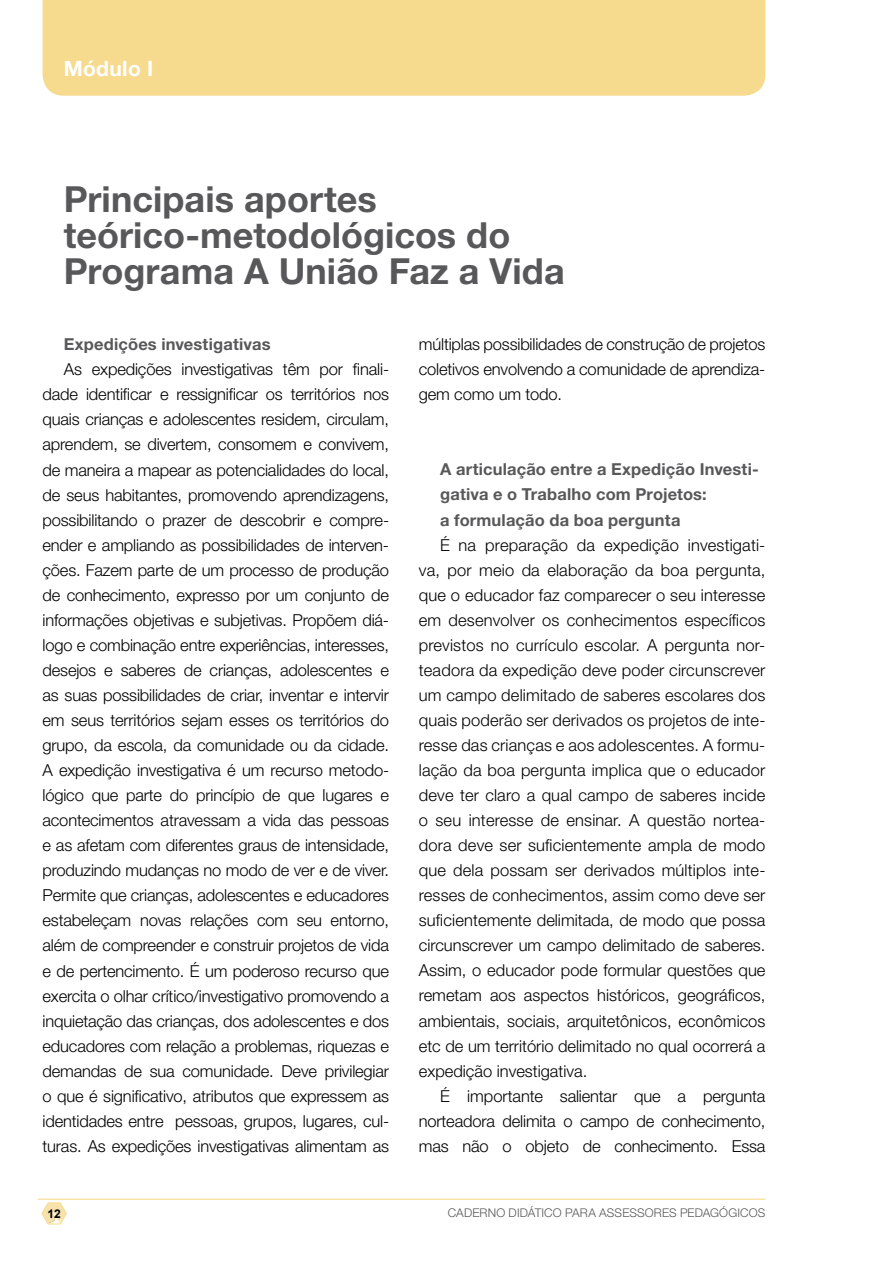
<style>
.page{position:relative;width:893px;height:1263px;background:#fff}
.page>*{position:absolute;margin:0;border:0;box-sizing:border-box;transform-origin:0 0}
.t1{font:700 36px/36px "Helvetica Neue LT Std";color:#58585a}
.t2{font:700 21px "Helvetica Neue LT Com";letter-spacing:.015em;color:#fff}
.t3{font:300 16.5px/25px "Helvetica Neue LT Std";letter-spacing:-.01em;color:#000;text-align:justify}
.t4{font:700 16.5px/25px "Helvetica Neue LT Std";letter-spacing:.01em;color:#58585a}
.t5{font:300 12px "Helvetica Neue LT Std";letter-spacing:.01em;color:#58585a}
.t6{font:700 12px "Arial";color:#000}
</style>
<div class="page">
<div style="left:43px;top:0;width:722px;height:96px;background:#f6da8e"></div>
<hr style="left:38px;top:1198px;width:727px;height:2px;background:#f6da8e">
<svg style="left:42px;top:1203px;width:25px;height:21px"></svg>
<p class="t2" style="left:64px;top:55px;width:91px">Módulo I</p>
<h1 class="t1" style="left:64px;top:180px;width:503px">Principais aportes teórico-metodológicos do<br>Programa A União Faz a Vida</h1>
<p class="t4" style="left:64px;top:331px;width:208px">Expedições investigativas</p>
<p class="t3" style="left:43px;top:357px;width:348px;text-indent:21px">As expedições investigativas têm por finali&shy;dade identificar e ressignificar os territórios nos quais crianças e adolescentes residem, circulam, aprendem, se divertem, consomem e convivem, de maneira a mapear as potencialidades do local, de seus habitantes, promovendo aprendizagens, possibilitando o prazer de descobrir e compre&shy;ender e ampliando as possibilidades de interven&shy;ções. Fazem parte de um processo de produção de conhecimento, expresso por um conjunto de informações objetivas e subjetivas. Propõem diá&shy;logo e combinação entre experiências, interesses, desejos e saberes de crianças, adolescentes e as suas possibilidades de criar, inventar e intervir em seus territórios sejam esses os territórios do grupo, da escola, da comunidade ou da cidade.<br>A expedição investigativa é um recurso metodo&shy;lógico que parte do princípio de que lugares e acontecimentos atravessam a vida das pessoas e as afetam com diferentes graus de intensidade, produzindo mudanças no modo de ver e de viver.<br>Permite que crianças, adolescentes e educadores estabeleçam novas relações com seu entorno, além de compreender e construir projetos de vida e de pertencimento. É um poderoso recurso que exercita o olhar crítico/investigativo promovendo a inquietação das crianças, dos adolescentes e dos educadores com relação a problemas, riquezas e demandas de sua comunidade. Deve privilegiar o que é significativo, atributos que expressem as identidades entre pessoas, grupos, lugares, cul&shy;turas. As expedições investigativas alimentam as</p>
<p class="t3" style="left:419px;top:331px;width:348px">múltiplas possibilidades de construção de projetos coletivos envolvendo a comunidade de aprendiza&shy;gem como um todo.</p>
<p class="t4" style="left:440px;top:457px;width:320px">A articulação entre a Expedição Investi&shy;gativa e o Trabalho com Projetos:<br>a formulação da boa pergunta</p>
<p class="t3" style="left:419px;top:532px;width:348px;text-indent:21px">É na preparação da expedição investigati&shy;va, por meio da elaboração da boa pergunta, que o educador faz comparecer o seu interesse em desenvolver os conhecimentos específicos previstos no currículo escolar. A pergunta nor&shy;teadora da expedição deve poder circunscrever um campo delimitado de saberes escolares dos quais poderão ser derivados os projetos de inte&shy;resse das crianças e aos adolescentes. A formu&shy;lação da boa pergunta implica que o educador deve ter claro a qual campo de saberes incide o seu interesse de ensinar. A questão nortea&shy;dora deve ser suficientemente ampla de modo que dela possam ser derivados múltiplos inte&shy;resses de conhecimentos, assim como deve ser suficientemente delimitada, de modo que possa circunscrever um campo delimitado de saberes.<br>Assim, o educador pode formular questões que remetam aos aspectos históricos, geográficos, ambientais, sociais, arquitetônicos, econômicos etc de um território delimitado no qual ocorrerá a expedição investigativa.</p>
<p class="t3" style="left:419px;top:1083px;width:348px;text-indent:21px">É importante salientar que a pergunta norteadora delimita o campo de conhecimento, mas não o objeto de conhecimento. Essa</p>
<p class="t6" style="left:48px;top:1205px;width:15px">12</p>
<p class="t5" style="left:448px;top:1206px;width:319px">CADERNO DIDÁTICO PARA ASSESSORES PEDAGÓGICOS</p>
</div>
